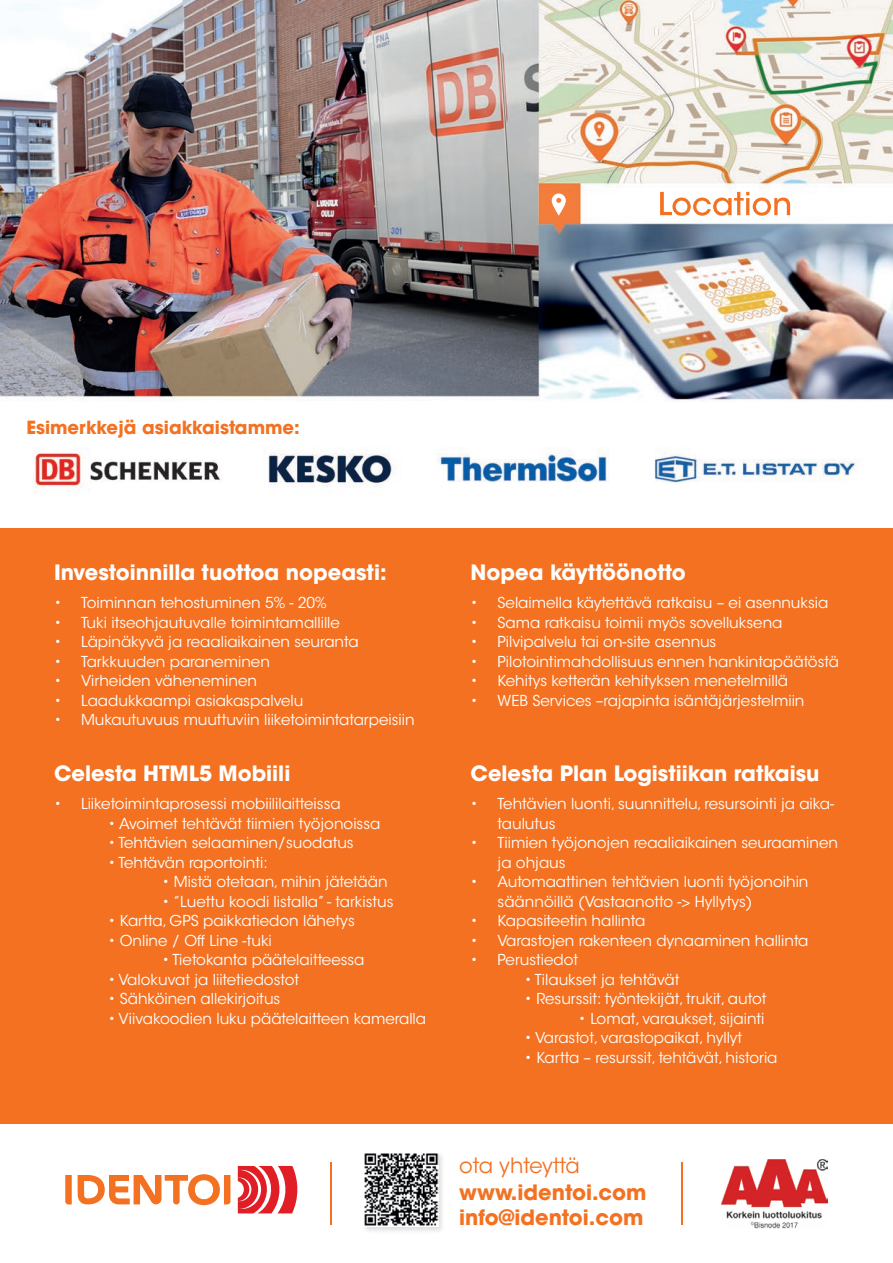
<style>
.page{position:relative;width:893px;height:1263px;background:#fff}
.page>*{position:absolute;margin:0;border:0;box-sizing:border-box;transform-origin:0 0}
.t1{font:700 21px "ITC Avant Garde Std";color:#fff}
.t2{font:700 21px "ITC Avant Garde Std";color:#f37121}
.t3{font:21px "ITC Avant Garde Std";color:#f37121}
.t4{font:700 18px "ITC Avant Garde Std";color:#f37121}
.t5{font:15px/19.5px "ITC Avant Garde Std";color:#fff}
</style>
<div class="page">
<img style="left:0;top:0;width:893px;height:1229px">
<div style="left:0;top:528px;width:893px;height:592px;background:#f37121"></div>
<svg style="left:552px;top:193px;width:14px;height:23px"></svg>
<svg style="left:660px;top:192px;width:130px;height:24px"></svg>
<svg style="left:65px;top:1175px;width:7px;height:29px"></svg>
<svg style="left:78px;top:1174px;width:152px;height:31px"></svg>
<svg style="left:238px;top:1166px;width:61px;height:47px"></svg>
<img style="left:722px;top:1160px;width:106px;height:68px">
<div style="left:0;top:1117px;width:893px;height:6px;background:#f37121"></div>
<hr style="left:330px;top:1163px;width:1px;height:62px;background:#f37121">
<hr style="left:681px;top:1163px;width:1px;height:62px;background:#f37121">
<div style="left:362px;top:1151px;width:84px;height:83px;background:#231f20;opacity:.15"></div>
<img style="left:364px;top:1152px;width:74px;height:75px">
<p class="t4" style="left:27px;top:416px;width:275px">Esimerkkejä asiakkaistamme:</p>
<p class="t1" style="left:54px;top:558px;width:334px">Investoinnilla tuottoa nopeasti:</p>
<p class="t5" style="left:54px;top:593px;width:274px">• Toiminnan tehostuminen 5% - 20%</p>
<p class="t5" style="left:54px;top:613px;width:287px">• Tuki itseohjautuvalle toimintamallille</p>
<p class="t5" style="left:54px;top:632px;width:306px">• Läpinäkyvä ja reaaliaikainen seuranta</p>
<p class="t5" style="left:54px;top:652px;width:217px">• Tarkkuuden paraneminen</p>
<p class="t5" style="left:54px;top:671px;width:204px">• Virheiden väheneminen</p>
<p class="t5" style="left:54px;top:691px;width:251px">• Laadukkaampi asiakaspalvelu</p>
<p class="t5" style="left:54px;top:710px;width:362px">• Mukautuvuus muuttuviin liiketoimintatarpeisiin</p>
<p class="t1" style="left:54px;top:759px;width:238px">Celesta HTML5 Mobiili</p>
<p class="t5" style="left:54px;top:794px;width:288px">• Liiketoimintaprosessi mobiililaitteissa</p>
<p class="t5" style="left:108px;top:814px;width:274px">• Avoimet tehtävät tiimien työjonoissa</p>
<p class="t5" style="left:108px;top:833px;width:247px">• Tehtävien selaaminen/suodatus</p>
<p class="t5" style="left:108px;top:853px;width:161px">• Tehtävän raportointi:</p>
<p class="t5" style="left:162px;top:872px;width:227px">• Mistä otetaan, mihin jätetään</p>
<p class="t5" style="left:162px;top:892px;width:233px">• ”Luettu koodi listalla” - tarkistus</p>
<p class="t5" style="left:108px;top:911px;width:248px">• Kartta, GPS paikkatiedon lähetys</p>
<p class="t5" style="left:108px;top:931px;width:165px">• Online / Off Line -tuki</p>
<p class="t5" style="left:162px;top:950px;width:204px">• Tietokanta päätelaitteessa</p>
<p class="t5" style="left:108px;top:970px;width:193px">• Valokuvat ja liitetiedostot</p>
<p class="t5" style="left:108px;top:989px;width:174px">• Sähköinen allekirjoitus</p>
<p class="t5" style="left:108px;top:1009px;width:320px">• Viivakoodien luku päätelaitteen kameralla</p>
<p class="t1" style="left:471px;top:558px;width:217px">Nopea käyttöönotto</p>
<p class="t5" style="left:471px;top:593px;width:359px">• Selaimella käytettävä ratkaisu – ei asennuksia</p>
<p class="t5" style="left:471px;top:613px;width:313px">• Sama ratkaisu toimii myös sovelluksena</p>
<p class="t5" style="left:471px;top:632px;width:247px">• Pilvipalvelu tai on-site asennus</p>
<p class="t5" style="left:471px;top:652px;width:370px">• Pilotointimahdollisuus ennen hankintapäätöstä</p>
<p class="t5" style="left:471px;top:671px;width:319px">• Kehitys ketterän kehityksen menetelmillä</p>
<p class="t5" style="left:471px;top:691px;width:335px">• WEB Services –rajapinta isäntäjärjestelmiin</p>
<p class="t1" style="left:471px;top:759px;width:350px">Celesta Plan Logistiikan ratkaisu</p>
<p class="t5" style="left:498px;top:794px;width:338px;text-indent:-27px">• Tehtävien luonti, suunnittelu, resursointi ja aika&shy;taulutus</p>
<p class="t5" style="left:498px;top:833px;width:342px;text-indent:-27px">• Tiimien työjonojen reaaliaikainen seuraaminen ja ohjaus</p>
<p class="t5" style="left:498px;top:872px;width:312px;text-indent:-27px">• Automaattinen tehtävien luonti työjonoihin säännöillä (Vastaanotto -&gt; Hyllytys)</p>
<p class="t5" style="left:471px;top:911px;width:176px">• Kapasiteetin hallinta</p>
<p class="t5" style="left:471px;top:931px;width:339px">• Varastojen rakenteen dynaaminen hallinta</p>
<p class="t5" style="left:471px;top:950px;width:109px">• Perustiedot</p>
<p class="t5" style="left:525px;top:970px;width:156px">• Tilaukset ja tehtävät</p>
<p class="t5" style="left:525px;top:989px;width:243px">• Resurssit: työntekijät, trukit, autot</p>
<p class="t5" style="left:579px;top:1009px;width:187px">• Lomat, varaukset, sijainti</p>
<p class="t5" style="left:525px;top:1028px;width:219px">• Varastot, varastopaikat, hyllyt</p>
<p class="t5" style="left:525px;top:1048px;width:254px">• Kartta – resurssit, tehtävät, historia</p>
<p class="t3" style="left:459px;top:1152px;width:122px">ota yhteyttä</p>
<p class="t2" style="left:459px;top:1178px;width:189px">www.identoi.com</p>
<p class="t2" style="left:459px;top:1203px;width:186px">info@identoi.com</p>
</div>
